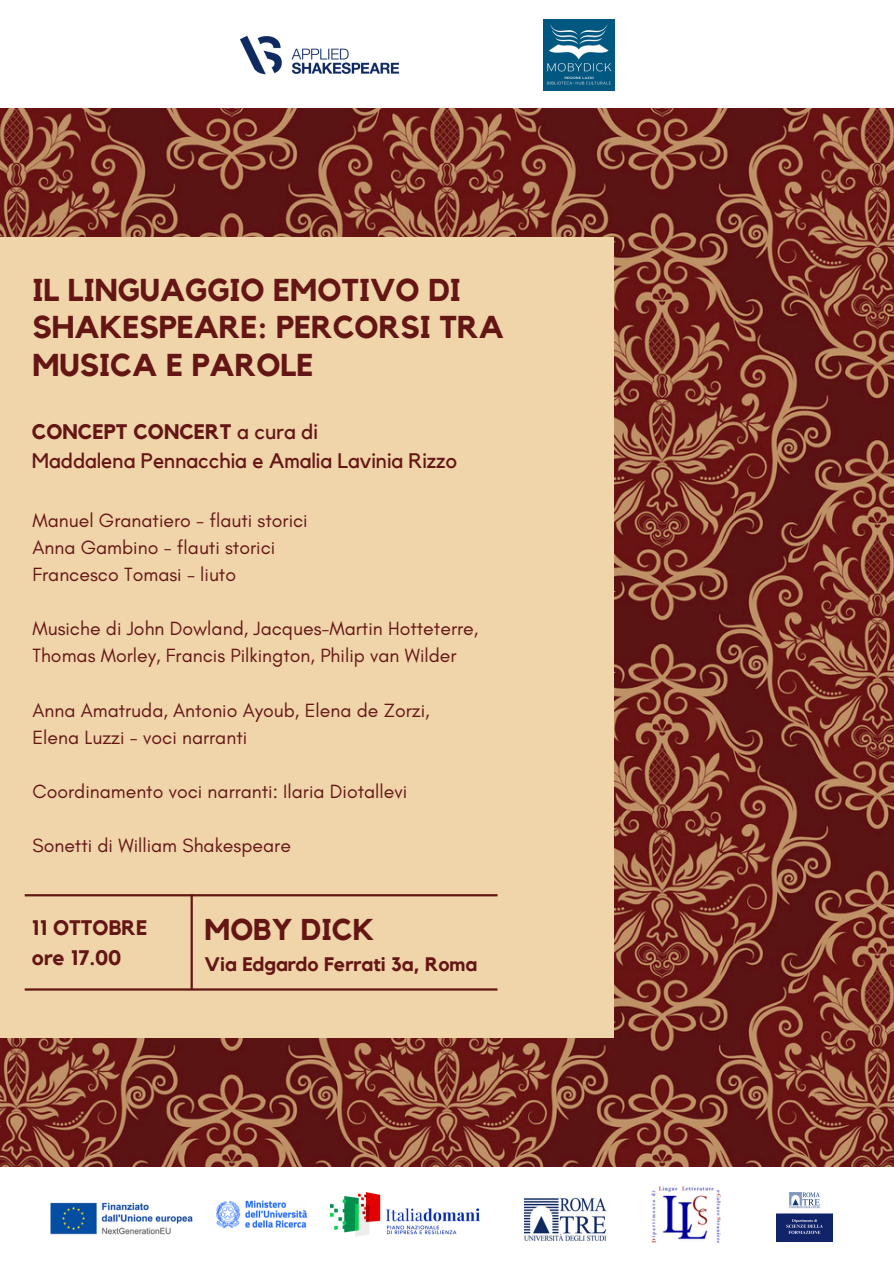
<style>
.page{position:relative;width:894px;height:1264px;background:#fff}
.page>*{position:absolute;margin:0;border:0;box-sizing:border-box;transform-origin:0 0}
.t1{font:700 31.5px/37.2px "Kollektif";color:#641615}
.t2{font:700 30px "Kollektif";color:#641615}
.t3{font:700 21px/29.2px "Kollektif";color:#641615}
.t4{font:21px "Kollektif";color:#641615}
.t5{font:19.5px "Glacial Indifference";color:#641615}
.t6{font:700 19.5px "Kollektif";color:#641615}
.s1{font-weight:400}
</style>
<div class="page">
<img style="left:0;top:108px;width:893px;height:1059px">
<div style="left:0;top:237px;width:613px;height:800px;background:#f0d4aa"></div>
<hr style="left:25px;top:894px;width:472px;height:2px;background:#641615">
<hr style="left:25px;top:988px;width:472px;height:2px;background:#641615">
<hr style="left:190px;top:894px;width:3px;height:95px;background:#641615">
<img style="left:524px;top:1197px;width:82px;height:44px">
<img style="left:240px;top:35px;width:160px;height:40px">
<img style="left:50px;top:1202px;width:143px;height:33px">
<img style="left:216px;top:1200px;width:90px;height:29px">
<img style="left:330px;top:1192px;width:149px;height:44px">
<img style="left:543px;top:20px;width:71px;height:70px">
<img style="left:651px;top:1186px;width:68px;height:56px">
<img style="left:776px;top:1192px;width:56px;height:49px">
<p class="t1" style="left:32px;top:273px;width:473px">IL LINGUAGGIO EMOTIVO DI<br>SHAKESPEARE: PERCORSI TRA<br>MUSICA E PAROLE</p>
<p class="t3" style="left:32px;top:418px;width:287px">CONCEPT CONCERT <span class="s1">a cura di</span></p>
<p class="t4" style="left:32px;top:451px;width:426px">Maddalena Pennacchia e Amalia Lavinia Rizzo</p>
<p class="t5" style="left:32px;top:509px;width:277px">Manuel Granatiero - flauti storici</p>
<p class="t5" style="left:32px;top:536px;width:244px">Anna Gambino - flauti storici</p>
<h2 class="t5" style="left:32px;top:563px;width:205px">Francesco Tomasi - liuto</h2>
<h1 class="t5" style="left:32px;top:617px;width:447px">Musiche di John Dowland, Jacques-Martin Hotteterre,</h1>
<h2 class="t5" style="left:32px;top:644px;width:425px">Thomas Morley, Francis Pilkington, Philip van Wilder</h2>
<p class="t5" style="left:32px;top:698px;width:398px">Anna Amatruda, Antonio Ayoub, Elena de Zorzi,</p>
<p class="t5" style="left:32px;top:725px;width:216px">Elena Luzzi - voci narranti</p>
<p class="t5" style="left:32px;top:779px;width:376px">Coordinamento voci narranti: Ilaria Diotallevi</p>
<p class="t5" style="left:32px;top:833px;width:260px">Sonetti di William Shakespeare</p>
<p class="t3" style="left:32px;top:914px;width:117px">11 OTTOBRE ore 17.00</p>
<p class="t2" style="left:204px;top:915px;width:171px">MOBY DICK</p>
<p class="t6" style="left:204px;top:955px;width:274px">Via Edgardo Ferrati 3a, Roma</p>
</div>
